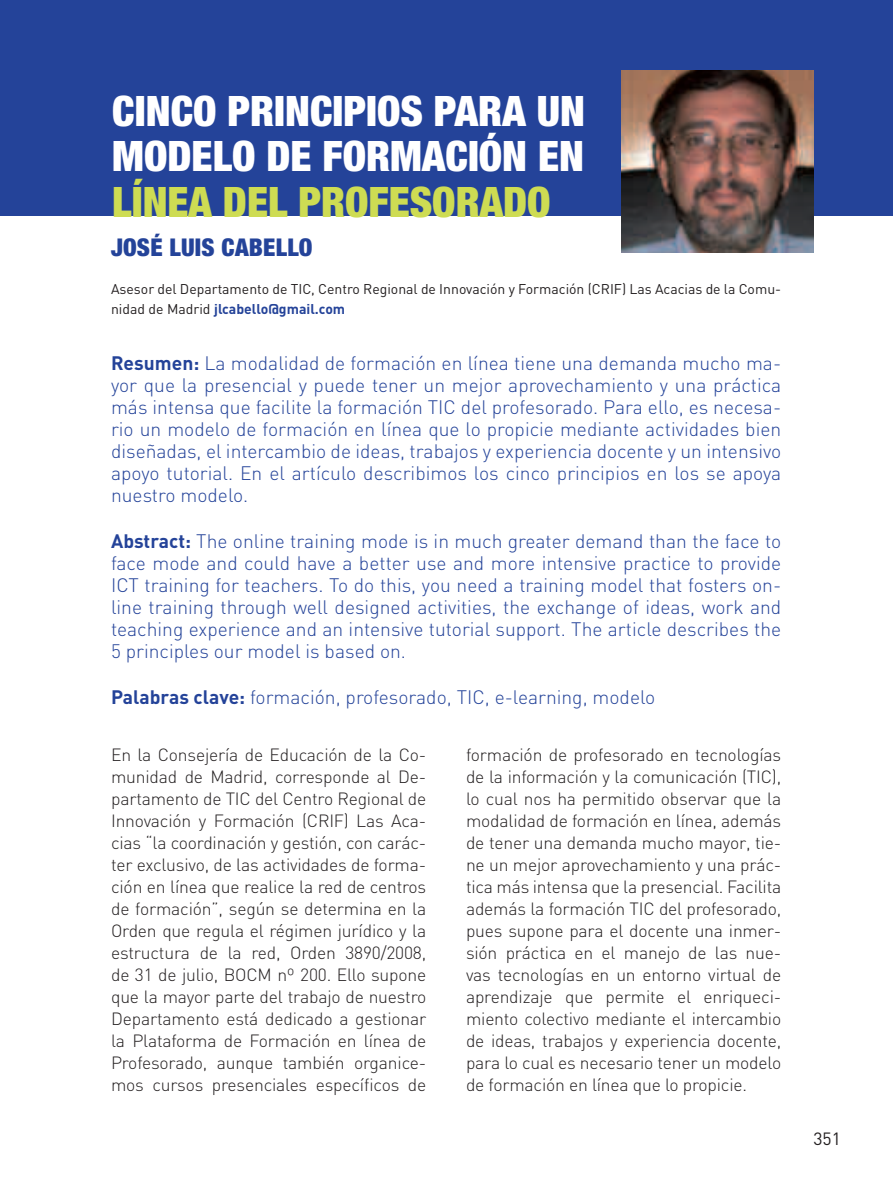
<style>
.page{position:relative;width:893px;height:1191px;background:#fff}
.page>*{position:absolute;margin:0;border:0;box-sizing:border-box;transform-origin:0 0}
.t1{font:900 condensed 42px/45.5px "Helvetica Neue";color:#fff}
.t2{font:900 condensed 42px "Helvetica Neue";color:#cedc53}
.t3{font:900 condensed 24.5px "Helvetica Neue";letter-spacing:.01em;color:#244399}
.t4{font:300 19.25px/21.9px "DIN";color:#244399;text-align:justify}
.t5{font:300 17.5px/22.1px "DIN";letter-spacing:-.01em;color:#231f20;text-align:justify}
.t6{font:17.5px "DIN";color:#231f20}
.t7{font:14px/19.2px "DIN";color:#231f20}
.s1{font-weight:700;color:#244399}
.s2{font-weight:700}
</style>
<div class="page">
<div style="left:0;top:0;width:892px;height:216px;background:#244399"></div>
<img style="left:621px;top:71px;width:192px;height:182px">
<h1 class="t1" style="left:112px;top:92px;width:474px">CINCO PRINCIPIOS PARA UN<br>MODELO DE FORMACIÓN EN</h1>
<h1 class="t2" style="left:112px;top:187px;width:440px">LÍNEA DEL PROFESORADO</h1>
<h2 class="t3" style="left:111px;top:238px;width:203px">JOSÉ LUIS CABELLO</h2>
<p class="t7" style="left:111px;top:281px;width:671px">Asesor del Departamento de TIC, Centro Regional de Innovación y Formación (CRIF) Las Acacias de la Comu&shy;nidad de Madrid <span class="s1">jlcabello@gmail.com</span></p>
<p class="t4" style="left:111px;top:354px;width:671px"><span class="s2">Resumen:</span> La modalidad de formación en línea tiene una demanda mucho ma&shy;yor que la presencial y puede tener un mejor aprovechamiento y una práctica más intensa que facilite la formación TIC del profesorado. Para ello, es necesa&shy;rio un modelo de formación en línea que lo propicie mediante actividades bien diseñadas, el intercambio de ideas, trabajos y experiencia docente y un intensivo apoyo tutorial. En el artículo describimos los cinco principios en los se apoya nuestro modelo.</p>
<p class="t4" style="left:111px;top:532px;width:671px"><span class="s2">Abstract:</span> The online training mode is in much greater demand than the face to face mode and could have a better use and more intensive practice to provide ICT training for teachers. To do this, you need a training model that fosters on&shy;line training through well designed activities, the exchange of ideas, work and teaching experience and an intensive tutorial support. The article describes the 5 principles our model is based on.</p>
<p class="t4" style="left:111px;top:688px;width:545px"><span class="s2">Palabras clave:</span> formación, profesorado, TIC, e-learning, modelo</p>
<p class="t5" style="left:111px;top:745px;width:317px">En la Consejería de Educación de la Co&shy;munidad de Madrid, corresponde al De&shy;partamento de TIC del Centro Regional de Innovación y Formación (CRIF) Las Aca&shy;cias “la coordinación y gestión, con carác&shy;ter exclusivo, de las actividades de forma&shy;ción en línea que realice la red de centros de formación”, según se determina en la Orden que regula el régimen jurídico y la estructura de la red, Orden 3890/2008, de 31 de julio, BOCM nº 200. Ello supone que la mayor parte del trabajo de nuestro Departamento está dedicado a gestionar la Plataforma de Formación en línea de Profesorado, aunque también organice&shy;mos cursos presenciales específicos de</p>
<p class="t5" style="left:466px;top:745px;width:317px">formación de profesorado en tecnologías de la información y la comunicación (TIC), lo cual nos ha permitido observar que la modalidad de formación en línea, además de tener una demanda mucho mayor, tie&shy;ne un mejor aprovechamiento y una prác&shy;tica más intensa que la presencial. Facilita además la formación TIC del profesorado, pues supone para el docente una inmer&shy;sión práctica en el manejo de las nue&shy;vas tecnologías en un entorno virtual de aprendizaje que permite el enriqueci&shy;miento colectivo mediante el intercambio de ideas, trabajos y experiencia docente, para lo cual es necesario tener un modelo de formación en línea que lo propicie.</p>
<p class="t6" style="left:813px;top:1132px;width:29px">351</p>
</div>
